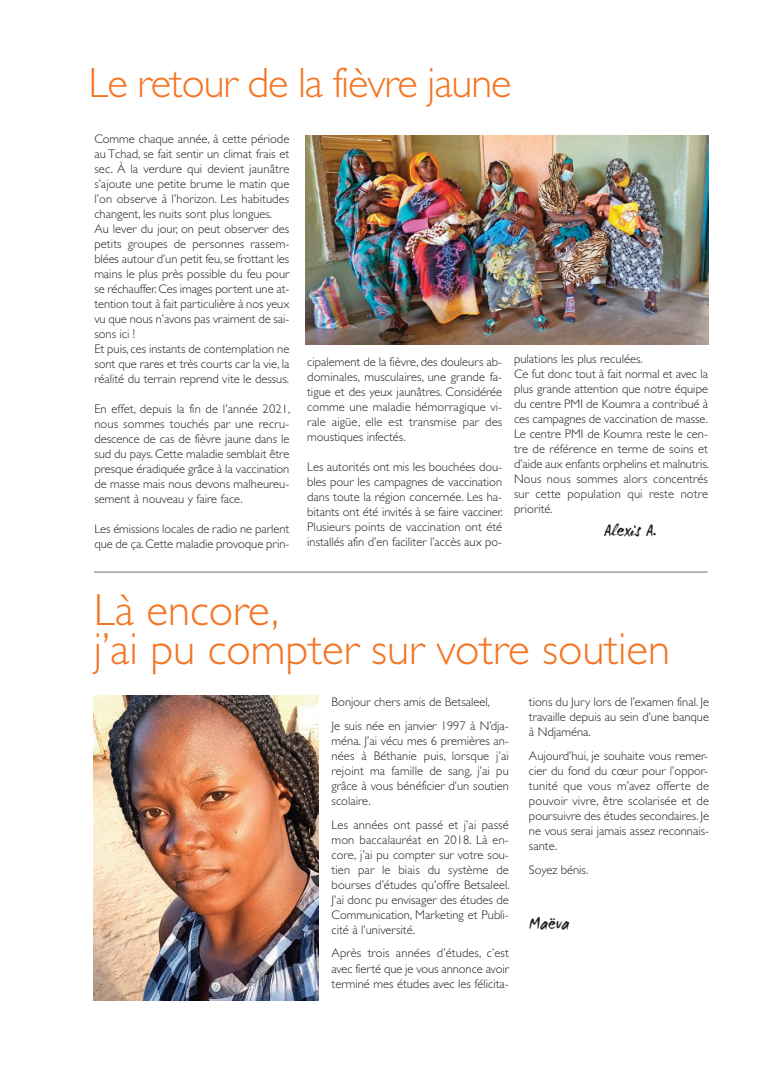
<style>
.page{position:relative;width:780px;height:1088px;background:#fff}
.page>*{position:absolute;margin:0;border:0;box-sizing:border-box;transform-origin:0 0}
.t1{font:300 45px/38.8px "Gill Sans";color:#f47523}
.t2{font:42.5px "Gill Sans Light TT";letter-spacing:-.025em;color:#f47523}
.t3{font:17.5px "WC Mano Negra Bta";color:#231f20}
.t4{font:300 12.5px/15px "Gill Sans";color:#231f20;text-align:justify}
</style>
<div class="page">
<img style="left:305px;top:136px;width:403px;height:209px">
<img style="left:93px;top:696px;width:225px;height:304px">
<hr style="left:94px;top:571px;width:613px;height:2px;background:#8b8d90">
<h2 class="t2" style="left:89px;top:57px;width:424px">Le retour de la fièvre jaune</h2>
<p class="t4" style="left:94px;top:132px;width:196px;text-align:left">Comme chaque année, à cette période au Tchad, se fait sentir un climat frais et sec. À la verdure qui devient jaunâtre s’ajoute une petite brume le matin que l’on observe à l’horizon. Les habitudes changent, les nuits sont plus longues.<br>Au lever du jour, on peut observer des petits groupes de personnes rassem&shy;blées autour d’un petit feu, se frottant les mains le plus près possible du feu pour se réchauffer. Ces images portent une at&shy;tention tout à fait particulière à nos yeux vu que nous n’avons pas vraiment de sai&shy;sons ici !<br>Et puis, ces instants de contemplation ne sont que rares et très courts car la vie, la réalité du terrain reprend vite le dessus.</p>
<p class="t4" style="left:94px;top:402px;width:197px">En effet, depuis la fin de l’année 2021, nous sommes touchés par une recru&shy;descence de cas de fièvre jaune dans le sud du pays. Cette maladie semblait être presque éradiquée grâce à la vaccination de masse mais nous devons malheureu&shy;sement à nouveau y faire face.</p>
<p class="t4" style="left:94px;top:522px;width:196px">Les émissions locales de radio ne parlent que de ça. Cette maladie provoque prin-</p>
<p class="t4" style="left:307px;top:355px;width:196px">cipalement de la fièvre, des douleurs ab&shy;dominales, musculaires, une grande fa&shy;tigue et des yeux jaunâtres. Considérée comme une maladie hémorragique vi&shy;rale aigüe, elle est transmise par des moustiques infectés.</p>
<p class="t4" style="left:307px;top:460px;width:197px">Les autorités ont mis les bouchées dou&shy;bles pour les campagnes de vaccination dans toute la région concernée. Les ha&shy;bitants ont été invités à se faire vacciner.<br>Plusieurs points de vaccination ont été installés afin d’en faciliter l’accès aux po-</p>
<p class="t4" style="left:514px;top:353px;width:196px;text-align:left">pulations les plus reculées.<br>Ce fut donc tout à fait normal et avec la plus grande attention que notre équipe du centre PMI de Koumra a contribué à ces campagnes de vaccination de masse.<br>Le centre PMI de Koumra reste le cen&shy;tre de référence en terme de soins et d’aide aux enfants orphelins et malnutris.<br>Nous nous sommes alors concentrés sur cette population qui reste notre priorité.</p>
<h3 class="t3" style="left:604px;top:519px;width:54px">Alexis A.</h3>
<h1 class="t1" style="left:94px;top:595px;width:578px">Là encore,<br>j’ai pu compter sur votre soutien</h1>
<p class="t4" style="left:331px;top:691px;width:179px;line-height:23.9px">Bonjour chers amis de Betsaleel,<br>Je suis née en janvier 1997 à N’dja-</p>
<p class="t4" style="left:331px;top:734px;width:179px">ména. J’ai vécu mes 6 premières an&shy;nées à Béthanie puis, lorsque j’ai rejoint ma famille de sang, j’ai pu grâce à vous bénéficier d’un soutien scolaire.</p>
<p class="t4" style="left:331px;top:818px;width:180px">Les années ont passé et j’ai passé mon baccalauréat en 2018. Là en&shy;core, j’ai pu compter sur votre sou&shy;tien par le biais du système de bourses d’études qu’offre Betsaleel.<br>J’ai donc pu envisager des études de Communication, Marketing et Publi&shy;cité à l’université.</p>
<p class="t4" style="left:331px;top:947px;width:179px">Après trois années d’études, c’est avec fierté que je vous annonce avoir terminé mes études avec les félicita-</p>
<p class="t4" style="left:529px;top:695px;width:181px">tions du Jury lors de l’examen final. Je travaille depuis au sein d’une banque à Ndjaména.</p>
<p class="t4" style="left:529px;top:749px;width:181px">Aujourd’hui, je souhaite vous remer&shy;cier du fond du cœur pour l’oppor&shy;tunité que vous m’avez offerte de pouvoir vivre, être scolarisée et de poursuivre des études secondaires. Je ne vous serai jamais assez reconnais&shy;sante.</p>
<p class="t4" style="left:529px;top:863px;width:61px">Soyez bénis.</p>
<h3 class="t3" style="left:529px;top:912px;width:42px">Maëva</h3>
</div>
